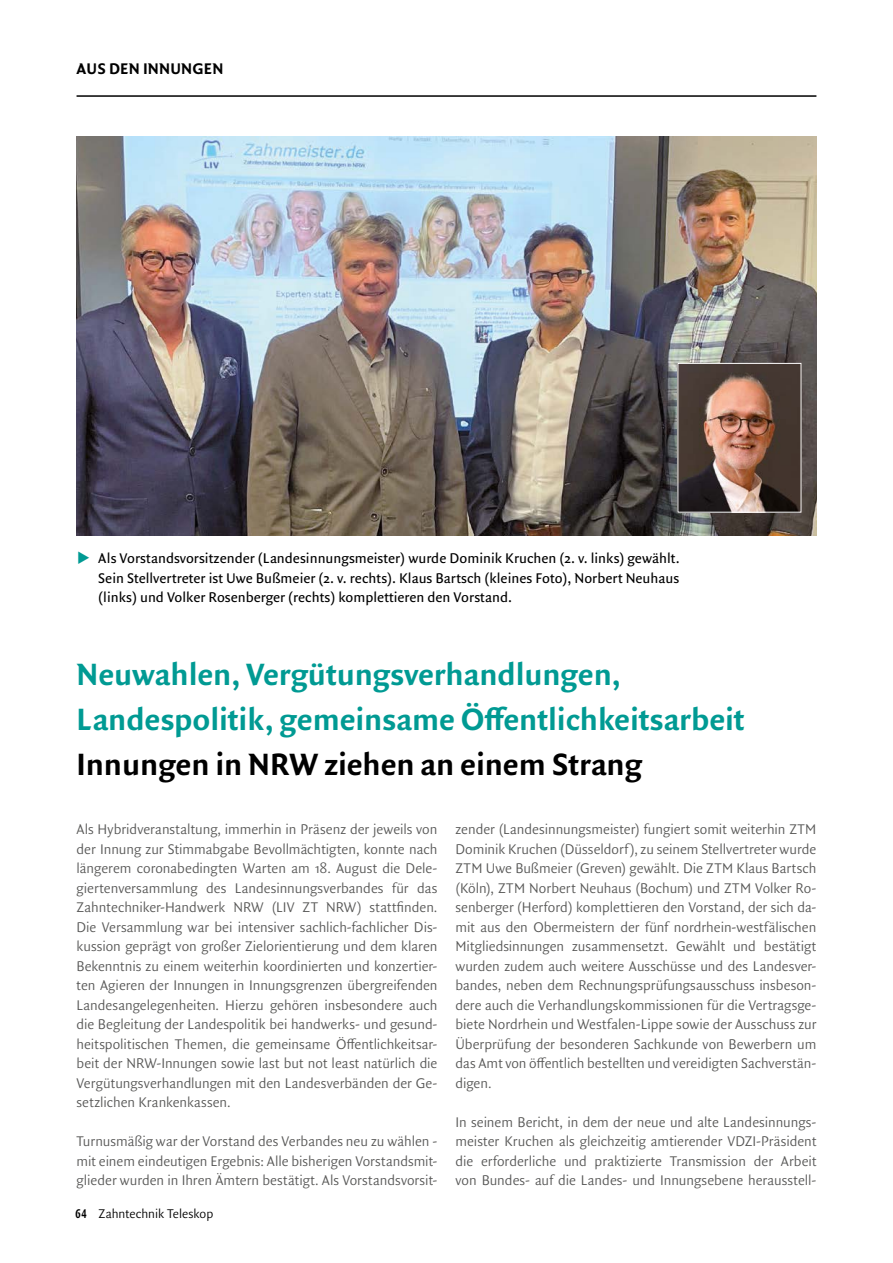
<style>
.page{position:relative;width:893px;height:1263px;background:#fff}
.page>*{position:absolute;margin:0;border:0;box-sizing:border-box;transform-origin:0 0}
.t1{font:33px/45px "Quadraat Sans OT Bld";letter-spacing:-.005em;color:#009a93}
.t2{font:33px "Quadraat Sans OT Bld";letter-spacing:-.005em;color:#000}
.t3{font:16.5px "Quadraat Sans OT Bld";letter-spacing:.01em;color:#000}
.t4{font:300 15px/19.5px "Quadraat Sans OT";color:#575756;text-align:justify}
.t5{font:15px/19.5px "Quadraat Sans OT";color:#000;text-align:justify}
.t6{font:300 13.5px "Quadraat Sans OT";color:#000}
.s1{color:#009a93}
.s2{font-family:"Quadraat Sans OT Bld";font-weight:400}
</style>
<div class="page">
<hr style="left:77px;top:95px;width:739px;height:2px;background:#000">
<img style="left:77px;top:136px;width:739px;height:400px">
<img style="left:679px;top:365px;width:120px;height:145px">
<div style="left:677px;top:363px;width:124px;height:149px;border:1px solid #fff"></div>
<p class="t3" style="left:77px;top:57px;width:148px">AUS DEN INNUNGEN</p>
<p class="t5" style="left:98px;top:548px;width:583px;text-indent:-21px"><span class="s1">◆</span> Als Vorstandsvorsitzender (Landesinnungsmeister) wurde Dominik Kruchen (2. v. links) gewählt.<br>Sein Stellvertreter ist Uwe Bußmeier (2. v. rechts). Klaus Bartsch (kleines Foto), Norbert Neuhaus (links) und Volker Rosenberger (rechts) komplettieren den Vorstand.</p>
<h1 class="t1" style="left:77px;top:651px;width:670px">Neuwahlen, Vergütungsverhandlungen,<br>Landespolitik, gemeinsame Öffentlichkeitsarbeit</h1>
<h1 class="t2" style="left:77px;top:741px;width:567px">Innungen in NRW ziehen an einem Strang</h1>
<p class="t4" style="left:77px;top:819px;width:362px">Als Hybridveranstaltung, immerhin in Präsenz der jeweils von der Innung zur Stimmabgabe Bevollmächtigten, konnte nach längerem coronabedingten Warten am 18. August die Dele&shy;giertenversammlung des Landesinnungsverbandes für das Zahntechniker-Handwerk NRW (LIV ZT NRW) stattfinden.<br>Die Versammlung war bei intensiver sachlich-fachlicher Dis&shy;kussion geprägt von großer Zielorientierung und dem klaren Bekenntnis zu einem weiterhin koordinierten und konzertier&shy;ten Agieren der Innungen in Innungsgrenzen übergreifenden Landesangelegenheiten. Hierzu gehören insbesondere auch die Begleitung der Landespolitik bei handwerks- und gesund&shy;heitspolitischen Themen, die gemeinsame Öffentlichkeitsar&shy;beit der NRW-Innungen sowie last but not least natürlich die Vergütungsverhandlungen mit den Landesverbänden der Ge&shy;setzlichen Krankenkassen.</p>
<p class="t4" style="left:77px;top:1131px;width:362px">Turnusmäßig war der Vorstand des Verbandes neu zu wählen - mit einem eindeutigen Ergebnis: Alle bisherigen Vorstandsmit&shy;glieder wurden in Ihren Ämtern bestätigt. Als Vorstandsvorsit-</p>
<p class="t6" style="left:75px;top:1204px;width:139px"><span class="s2">64</span> Zahntechnik Teleskop</p>
<p class="t4" style="left:455px;top:819px;width:362px">zender (Landesinnungsmeister) fungiert somit weiterhin ZTM Dominik Kruchen (Düsseldorf), zu seinem Stellvertreter wurde ZTM Uwe Bußmeier (Greven) gewählt. Die ZTM Klaus Bartsch (Köln), ZTM Norbert Neuhaus (Bochum) und ZTM Volker Ro&shy;senberger (Herford) komplettieren den Vorstand, der sich da&shy;mit aus den Obermeistern der fünf nordrhein-westfälischen Mitgliedsinnungen zusammensetzt. Gewählt und bestätigt wurden zudem auch weitere Ausschüsse und des Landesver&shy;bandes, neben dem Rechnungsprüfungsausschuss insbeson&shy;dere auch die Verhandlungskommissionen für die Vertragsge&shy;biete Nordrhein und Westfalen-Lippe sowie der Ausschuss zur Überprüfung der besonderen Sachkunde von Bewerbern um das Amt von öffentlich bestellten und vereidigten Sachverstän&shy;digen.</p>
<p class="t4" style="left:455px;top:1112px;width:362px">In seinem Bericht, in dem der neue und alte Landesinnungs&shy;meister Kruchen als gleichzeitig amtierender VDZI-Präsident die erforderliche und praktizierte Transmission der Arbeit von Bundes- auf die Landes- und Innungsebene herausstell-</p>
</div>
